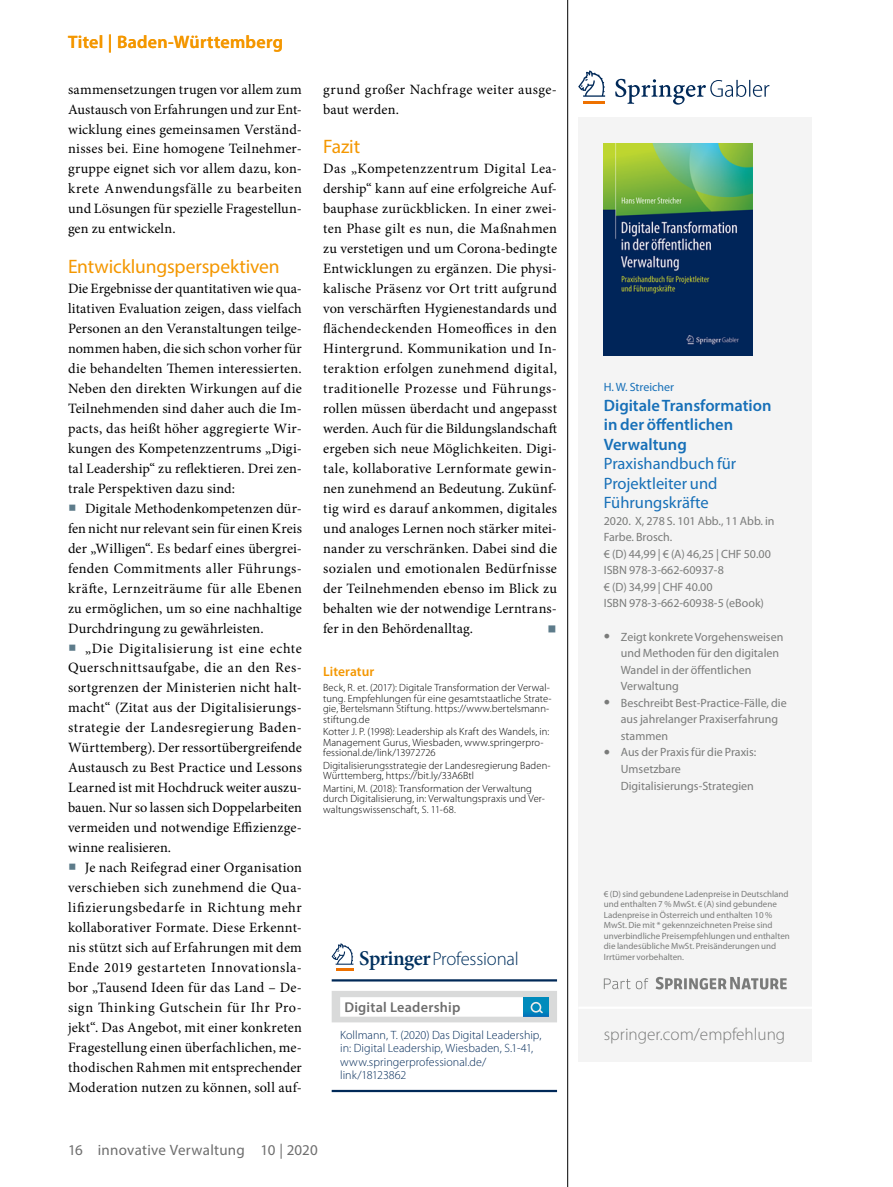
<style>
.page{position:relative;width:893px;height:1187px;background:#fff}
.page>*{position:absolute;margin:0;border:0;box-sizing:border-box;transform-origin:0 0}
.Para_x{font:24px "Minion Pro";color:#5d7b8a}
.Section_Heading_1_x{font:19.5px "Myriad Pro";letter-spacing:-.01em;color:#f49700}
.Box_Heading_SP-3sp{font:300 18.75px "Myriad Pro";letter-spacing:-.01em;color:#00305e}
.Category_x{font:600 18px "Myriad Pro";letter-spacing:.015em;color:#f49700}
.t1{font:300 17.25px "Myriad Pro";color:#7a7b7a}
.t2{font:16.5px/19.5px "Myriad Pro Semibold 2";color:#1770b8}
.NoXML_Fußzeile{font:15px "Myriad Pro";letter-spacing:.015em;color:#6e6e6e}
.Para_x-2{font:14.25px/20px "Minion Pro";letter-spacing:.01em;color:#000;text-align:justify}
.Para_Indent{font:14.25px/20px "Minion Pro";letter-spacing:.005em;color:#000;text-align:justify}
.Box_SectionHeading_S{font:600 14.25px "Myriad Pro";letter-spacing:.015em;color:#6e6e6e}
.Bibliography_Heading{font:600 13.5px "Myriad Pro";letter-spacing:.005em;color:#f49700}
.t3{font:12px/16.5px "Myriad Pro Regular 2";color:#7a7b7a}
.Para_Box-SP-3sp_last{font:300 12px/13.5px "Myriad Pro";letter-spacing:.005em;color:#002958}
.t4{font:12px "Myriad Pro Regular 2";color:#1770b8}
.Bibliography_Para_x{font:300 10.5px/10.5px "Myriad Pro";letter-spacing:.01em;color:#000}
.t5{font:9px/10.5px "Myriad Pro Regular 2";color:#7a7b7a}
.s1{font-size:21px;color:#5d7b8a}
.s2{font-family:"Minion Pro";font-weight:600;font-size:21px}
.s3{font-family:"Myriad Pro Regular 2"}
.s4{font-size:22.5px}
</style>
<div class="page">
<hr style="left:332px;top:979px;width:225px;height:2px;background:#002958">
<div style="left:332px;top:990px;width:225px;height:32px;background:#d9dada"></div>
<div style="left:340px;top:997px;width:183px;height:19px;background:#fff"></div>
<hr style="left:332px;top:1089px;width:225px;height:2px;background:#002958">
<svg style="left:332px;top:943px;width:21px;height:27px"></svg>
<div style="left:523px;top:997px;width:26px;height:19px;background:linear-gradient(to right,#008abc,#008abc)"></div>
<svg style="left:530px;top:1001px;width:14px;height:13px"></svg>
<hr style="left:567px;top:0;width:1px;height:1186px;background:#000">
<div style="left:578px;top:117px;width:234px;height:944px;background:#f4f4f4"></div>
<svg style="left:656px;top:976px;width:131px;height:13px"></svg>
<svg style="left:604px;top:978px;width:44px;height:11px"></svg>
<img style="left:604px;top:143px;width:149px;height:212px">
<hr style="left:578px;top:1006px;width:234px;height:2px;background:#fff">
<svg style="left:615px;top:79px;width:154px;height:26px"></svg>
<hr style="left:583px;top:101px;width:22px;height:3px;background:#ee7100">
<svg style="left:578px;top:71px;width:27px;height:26px"></svg>
<p class="Category_x" style="left:68px;top:30px;width:217px">Titel | Baden-Württemberg</p>
<p class="Para_Indent" style="left:68px;top:79px;width:235px">sammensetzungen trugen vor allem zum Austausch von Erfahrungen und zur Ent&shy;wicklung eines gemeinsamen Verständ&shy;nisses bei. Eine homogene Teilnehmer&shy;gruppe eignet sich vor allem dazu, kon&shy;krete Anwendungsfälle zu bearbeiten und Lösungen für spezielle Fragestellun&shy;gen zu entwickeln.</p>
<p class="Section_Heading_1_x" style="left:68px;top:255px;width:213px">Entwicklungsperspektiven</p>
<p class="Para_x-2" style="left:68px;top:279px;width:235px">Die Ergebnisse der quantitativen wie qua&shy;litativen Evaluation zeigen, dass vielfach Personen an den Veranstaltungen teilge&shy;nommen haben, die sich schon vorher für die behandelten Themen interessierten.<br>Neben den direkten Wirkungen auf die Teilnehmenden sind daher auch die Im&shy;pacts, das heißt höher aggregierte Wir&shy;kungen des Kompetenzzentrums „Digi&shy;tal Leadership“ zu reflektieren. Drei zen&shy;trale Perspektiven dazu sind:</p>
<p class="Para_x-2" style="left:68px;top:498px;width:235px"><span class="s1">■</span> Digitale Methodenkompetenzen dür&shy;fen nicht nur relevant sein für einen Kreis der „Willigen“. Es bedarf eines übergrei&shy;fenden Commitments aller Führungs&shy;kräfte, Lernzeiträume für alle Ebenen zu ermöglichen, um so eine nachhaltige Durchdringung zu gewährleisten.</p>
<p class="Para_x-2" style="left:68px;top:638px;width:235px"><span class="s1">■</span> „Die Digitalisierung ist eine echte Querschnittsaufgabe, die an den Res&shy;sortgrenzen der Ministerien nicht halt&shy;macht“ (Zitat aus der Digitalisierungs&shy;strategie der Landesregierung Baden-Württemberg). Der ressortübergreifende Austausch zu Best Practice und Lessons Learned ist mit Hochdruck weiter auszu&shy;bauen. Nur so lassen sich Doppelarbeiten vermeiden und notwendige Effizienzge&shy;winne realisieren.</p>
<p class="Para_x-2" style="left:68px;top:857px;width:235px"><span class="s1">■</span> Je nach Reifegrad einer Organisation verschieben sich zunehmend die Qua&shy;lifizierungsbedarfe in Richtung mehr kollaborativer Formate. Diese Erkennt&shy;nis stützt sich auf Erfahrungen mit dem Ende 2019 gestarteten Innovationsla&shy;bor „Tausend Ideen für das Land – De&shy;sign Thinking Gutschein für Ihr Pro&shy;jekt“. Das Angebot, mit einer konkreten Fragestellung einen überfachlichen, me&shy;thodischen Rahmen mit entsprechender Moderation nutzen zu können, soll auf-</p>
<p class="Para_x-2" style="left:323px;top:79px;width:235px">grund großer Nachfrage weiter ausge&shy;baut werden.</p>
<p class="Section_Heading_1_x" style="left:323px;top:135px;width:38px">Fazit</p>
<p class="Para_x-2" style="left:323px;top:159px;width:235px">Das „Kompetenzzentrum Digital Lea&shy;dership“ kann auf eine erfolgreiche Auf&shy;bauphase zurückblicken. In einer zwei&shy;ten Phase gilt es nun, die Maßnahmen zu verstetigen und um Corona-bedingte Entwicklungen zu ergänzen. Die physi&shy;kalische Präsenz vor Ort tritt aufgrund von verschärften Hygienestandards und flächendeckenden Homeoffices in den Hintergrund. Kommunikation und In&shy;teraktion erfolgen zunehmend digital, traditionelle Prozesse und Führungs&shy;rollen müssen überdacht und angepasst werden. Auch für die Bildungslandschaft ergeben sich neue Möglichkeiten. Digi&shy;tale, kollaborative Lernformate gewin&shy;nen zunehmend an Bedeutung. Zukünf&shy;tig wird es darauf ankommen, digitales und analoges Lernen noch stärker mitei&shy;nander zu verschränken. Dabei sind die sozialen und emotionalen Bedürfnisse der Teilnehmenden ebenso im Blick zu behalten wie der notwendige Lerntrans&shy;fer in den Behördenalltag.</p>
<p class="Para_x" style="left:547px;top:611px;width:11px">■</p>
<p class="Bibliography_Heading" style="left:323px;top:663px;width:53px">Literatur</p>
<p class="Bibliography_Para_x" style="left:323px;top:682px;width:230px">Beck, R. et. (2017): Digitale Transformation der Verwal&shy;tung. Empfehlungen für eine gesamtstaatliche Strate&shy;gie, Bertelsmann Stiftung. https://www.bertelsmann&shy;stiftung.de</p>
<p class="Bibliography_Para_x" style="left:323px;top:726px;width:228px">Kotter J. P. (1998): Leadership als Kraft des Wandels, in:<br>Management Gurus, Wiesbaden, www.springerpro&shy;fessional.de/link/13972726</p>
<p class="Bibliography_Para_x" style="left:323px;top:760px;width:229px">Digitalisierungsstrategie der Landesregierung Baden-<br>Württemberg, https://bit.ly/33A6Btl</p>
<p class="Bibliography_Para_x" style="left:323px;top:783px;width:223px">Martini, M. (2018): Transformation der Verwaltung durch Digitalisierung, in: Verwaltungspraxis und Ver&shy;waltungswissenschaft, S. 11-68.</p>
<p class="Box_Heading_SP-3sp" style="left:359px;top:948px;width:161px"><span class="s2">Springer</span>Professional</p>
<p class="Box_SectionHeading_S" style="left:344px;top:998px;width:117px">Digital Leadership</p>
<p class="Para_Box-SP-3sp_last" style="left:340px;top:1028px;width:203px">Kollmann, T. (2020) Das Digital Leadership, in: Digital Leadership, Wiesbaden, S.1-41, www.springerprofessional.de/ link/18123862</p>
<p class="NoXML_Fußzeile" style="left:68px;top:1140px;width:16px">16</p>
<p class="NoXML_Fußzeile" style="left:98px;top:1140px;width:221px">innovative Verwaltung 10 | 2020</p>
<p class="t4" style="left:604px;top:380px;width:72px">H. W. Streicher</p>
<p class="t2" style="left:604px;top:395px;width:169px">Digitale Transformation in der öffentlichen<br>Verwaltung<br><span class="s3">Praxishandbuch für<br>Projektleiter und<br>Führungskräfte</span></p>
<p class="t3" style="left:604px;top:512px;width:172px">2020. X, 278 S. 101 Abb., 11 Abb. in<br>Farbe. Brosch.<br>€ (D) 44,99 | € (A) 46,25 | CHF 50.00<br>ISBN 978-3-662-60937-8<br>€ (D) 34,99 | CHF 40.00<br>ISBN 978-3-662-60938-5 (eBook)</p>
<p class="t3" style="left:621px;top:628px;width:164px;text-indent:-17px"><span class="s4">•</span> Zeigt konkrete Vorgehensweisen und Methoden für den digitalen<br>Wandel in der öffentlichen<br>Verwaltung</p>
<p class="t3" style="left:621px;top:694px;width:167px;text-indent:-17px"><span class="s4">•</span> Beschreibt Best-Practice-Fälle, die aus jahrelanger Praxiserfahrung stammen</p>
<p class="t3" style="left:621px;top:744px;width:137px;text-indent:-17px"><span class="s4">•</span> Aus der Praxis für die Praxis:<br>Umsetzbare<br>Digitalisierungs-Strategien</p>
<p class="t5" style="left:604px;top:888px;width:188px">€ (D) sind gebundene Ladenpreise in Deutschland und enthalten 7 % MwSt. € (A) sind gebundene Ladenpreise in Österreich und enthalten 10 % MwSt. Die mit * gekennzeichneten Preise sind unverbindliche Preisempfehlungen und enthalten die landesübliche MwSt. Preisänderungen und Irrtümer vorbehalten.</p>
<p class="t1" style="left:604px;top:1025px;width:183px">springer.com/empfehlung</p>
</div>
